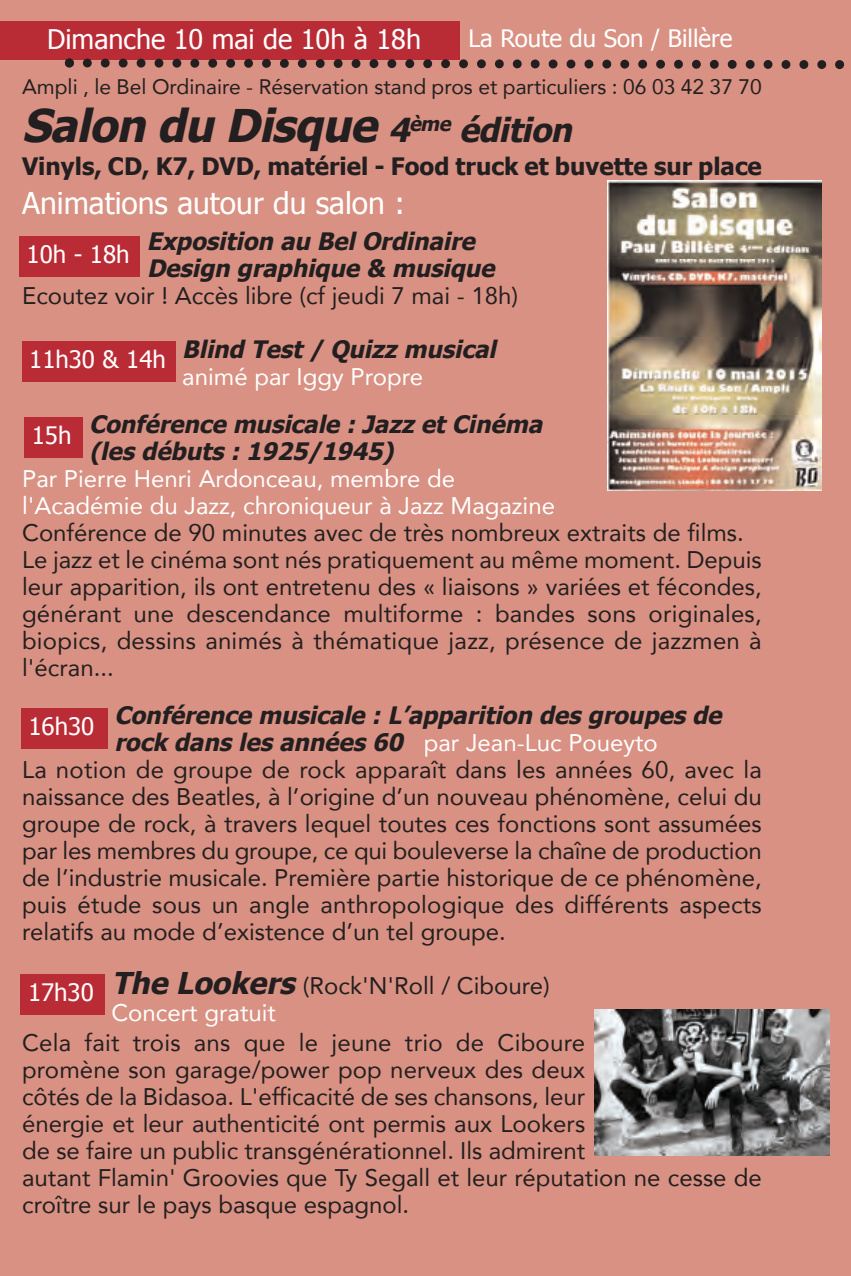
<style>
.page{position:relative;width:851px;height:1276px;background:#fff}
.page>*{position:absolute;margin:0;border:0;box-sizing:border-box;transform-origin:0 0}
.t1{font:italic 700 45px "Tahoma";color:#231f20}
.t2{font:30px "Tahoma";color:#fff}
.t3{font:27px "Tahoma";color:#fff}
.t4{font:24px/27px "Avenir";color:#231f20}
.t5{font:italic 700 24px/27px "Tahoma";color:#231f20}
.t6{font:24px/27px "Avenir";color:#fff}
.t7{font:700 24px "Tahoma";color:#231f20}
.t8{font:24px "Tahoma";color:#fff}
.t9{font:21px "Avenir";color:#231f20}
.s1{font-size:33px}
.s2{font-family:"Avenir";font-weight:400;font-style:normal;color:#fff}
.s3{font-family:"Tahoma";font-weight:700;font-style:italic;font-size:30px}
.s4{color:#fff}
</style>
<div class="page">
<div style="left:0;top:0;width:850px;height:1276px;background:#d89182"></div>
<div style="left:0;top:21px;width:459px;height:39px;background:#b92c36"></div>
<div style="left:19px;top:236px;width:121px;height:40px;background:#b92c36"></div>
<div style="left:22px;top:341px;width:153px;height:41px;background:#b92c36"></div>
<div style="left:24px;top:417px;width:58px;height:40px;background:#b92c36"></div>
<div style="left:21px;top:708px;width:86px;height:40px;background:#b92c36"></div>
<div style="left:20px;top:974px;width:85px;height:41px;background:#b92c36"></div>
<img style="left:594px;top:1010px;width:235px;height:145px">
<img style="left:608px;top:181px;width:213px;height:310px">
<svg style="left:64px;top:54px;width:780px;height:16px"></svg>
<p class="t3" style="left:47px;top:22px;width:375px">Dimanche 10 mai de 10h à 18h</p>
<p class="t8" style="left:468px;top:23px;width:265px">La Route du Son / Billère</p>
<p class="t9" style="left:22px;top:73px;width:741px">Ampli , le Bel Ordinaire - Réservation stand pros et particuliers : 06 03 42 37 70</p>
<h1 class="t1" style="left:22px;top:97px;width:559px">Salon du Disque <span class="s1">4</span><sup>ème</sup> <span class="s1">édition</span></h1>
<p class="t7" style="left:22px;top:151px;width:741px">vinyls, cD, k7, DvD, matériel - Food truck et buvette sur place</p>
<p class="t2" style="left:22px;top:184px;width:384px">Animations autour du salon :</p>
<p class="t5" style="left:147px;top:227px;width:355px">exposition au BelOrdinaire<br>Design graphique &amp; musique</p>
<p class="t4" style="left:22px;top:283px;width:497px">Ecoutez voir ! Accès libre (cf jeudi 7 mai - 18h)</p>
<p class="t5" style="left:182px;top:335px;width:321px">Blind Test/ Quizz musical</p>
<p class="t6" style="left:182px;top:364px;width:242px">animé par Iggy Propre</p>
<p class="t5" style="left:89px;top:410px;width:460px">conférence musicale :Jazz etcinéma (les débuts :1925/1945)</p>
<p class="t6" style="left:22px;top:466px;width:534px">Par Pierre Henri Ardonceau, membre de l'Académie du Jazz, chroniqueur à Jazz Magazine</p>
<p class="t4" style="left:22px;top:520px;width:741px">Conférence de 90 minutes avec de très nombreux extraits de films.<br>Le jazz et le cinéma sont nés pratiquement au même moment. Depuis leur apparition, ils ont entretenu des « liaisons » variées et fécondes, générant une descendance multiforme : bandes sons originales, biopics, dessins animés à thématique jazz, présence de jazzmen à l'écran...</p>
<p class="t5" style="left:114px;top:701px;width:614px">conférence musicale :l’apparition des groupes de rock dans les années 60 <span class="s2">par Jean-Luc Poueyto</span></p>
<p class="t4" style="left:22px;top:757px;width:741px;text-align:justify">La notion de groupe de rock apparaît dans les années 60, avec la naissance des Beatles, à l’origine d’un nouveau phénomène, celui du groupe de rock, à travers lequel toutes ces fonctions sont assumées par les membres du groupe, ce qui bouleverse la chaîne de production de l’industrie musicale. Première partie historique de ce phénomène, puis étude sous un angle anthropologique des différents aspects relatifs au mode d’existence d’un tel groupe.</p>
<p class="t4" style="left:111px;top:973px;width:440px"><span class="s3">The lookers</span>(Rock'N'Roll / Ciboure)<br><span class="s4">Concert gratuit</span></p>
<p class="t4" style="left:22px;top:1030px;width:741px">Cela fait trois ans que le jeune trio de Ciboure<br>promène son garage/power pop nerveux des deux<br>côtés de la Bidasoa. L'efficacité de ses chansons, leur<br>énergie et leur authenticité ont permis aux Lookers<br>de se faire un public transgénérationnel. Ils admirent<br>autant Flamin' Groovies que Ty Segall et leur réputation ne cesse de croître sur le pays basque espagnol.</p>
<p class="t8" style="left:27px;top:239px;width:104px">10h - 18h</p>
<p class="t8" style="left:29px;top:344px;width:138px">11h30 &amp; 14h</p>
<p class="t8" style="left:32px;top:420px;width:41px">15h</p>
<p class="t8" style="left:29px;top:711px;width:67px">16h30</p>
<p class="t8" style="left:28px;top:977px;width:67px">17h30</p>
</div>
